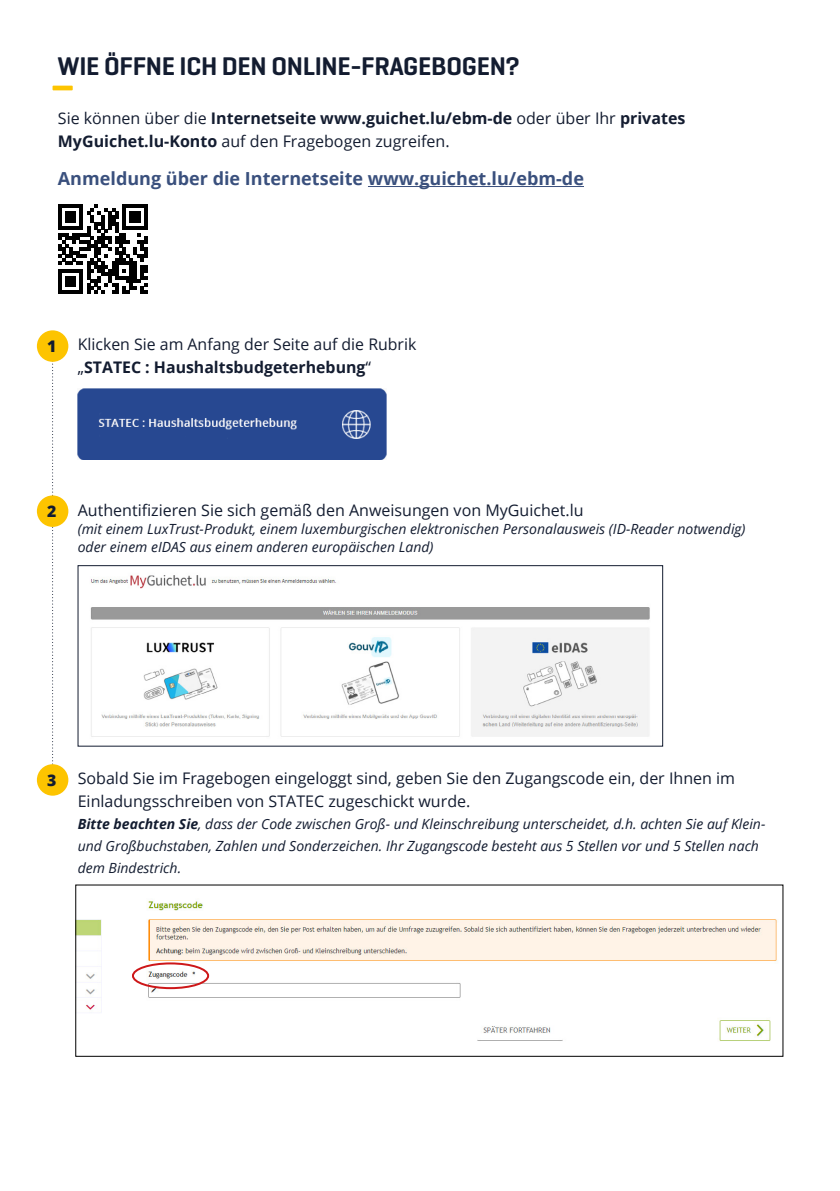
<style>
.page{position:relative;width:840px;height:1191px;background:#fff}
.page>*{position:absolute;margin:0;border:0;box-sizing:border-box;transform-origin:0 0}
.t1{font:600 26px "Geogrotesque Cyr";letter-spacing:-.01em;color:#131c30}
.t2{font:700 18px "Open Sans";color:#3a507d}
.t3{font:16px/23px "Open Sans";color:#131c30}
.t4{font:700 16px/23px "Open Sans";color:#131c30}
.t5{font:800 16px "Open Sans";color:#131c30}
.t6{font:italic 14px/22px "Open Sans";color:#131c30}
.s1{font-weight:400}
.s2{font-weight:700}
</style>
<div class="page">
<svg style="left:52px;top:363px;width:2px;height:401px"></svg>
<hr style="left:52px;top:86px;width:21px;height:4px;background:#fdc400">
<hr style="left:368px;top:186px;width:215px;height:1px;background:#3a507d">
<img style="left:78px;top:388px;width:308px;height:72px">
<img style="left:90px;top:575px;width:560px;height:162px">
<div style="left:78px;top:565px;width:584px;height:181px;border:1px solid #131c30"></div>
<img style="left:77px;top:901px;width:700px;height:140px">
<div style="left:37px;top:330px;width:31px;height:32px;background:#fdc400;border-radius:50%"></div>
<div style="left:37px;top:495px;width:31px;height:32px;background:#fdc400;border-radius:50%"></div>
<div style="left:37px;top:764px;width:31px;height:31px;background:#fdc400;border-radius:50%"></div>
<svg style="left:58px;top:204px;width:89px;height:90px"></svg>
<div style="left:132px;top:962px;width:77px;height:27px;border:2px solid #cd1719;border-radius:50%"></div>
<h1 class="t1" style="left:58px;top:50px;width:463px">WIE ÖFFNE ICH DEN ONLINE-FRAGEBOGEN?</h1>
<p class="t4" style="left:58px;top:106px;width:628px"><span class="s1">Sie können über die</span> Internetseite www.guichet.lu/ebm-de <span class="s1">oder über Ihr</span> privates<br>MyGuichet.lu-Konto <span class="s1">auf den Fragebogen zugreifen.</span></p>
<p class="t2" style="left:58px;top:166px;width:527px">Anmeldung über die Internetseite www.guichet.lu/ebm-de</p>
<p class="t5" style="left:47px;top:334px;width:11px">1</p>
<p class="t3" style="left:78px;top:332px;width:340px">Klicken Sie am Anfang der Seite auf die Rubrik „<span class="s2">STATEC : Haushaltsbudgeterhebung</span>“</p>
<p class="t5" style="left:47px;top:499px;width:11px">2</p>
<p class="t3" style="left:78px;top:498px;width:507px">Authentifizieren Sie sich gemäß den Anweisungen von MyGuichet.lu</p>
<p class="t6" style="left:78px;top:519px;width:669px;line-height:18px">(mit einem LuxTrust-Produkt, einem luxemburgischen elektronischen Personalausweis (ID-Reader notwendig) oder einem eIDAS aus einem anderen europäischen Land)</p>
<p class="t5" style="left:47px;top:768px;width:11px">3</p>
<p class="t3" style="left:78px;top:766px;width:658px">Sobald Sie im Fragebogen eingeloggt sind, geben Sie den Zugangscode ein, der Ihnen im<br>Einladungsschreiben von STATEC zugeschickt wurde.</p>
<p class="t6" style="left:78px;top:812px;width:688px"><span class="s2">Bitte beachten Sie</span>, dass der Code zwischen Groß- und Kleinschreibung unterscheidet, d.h. achten Sie auf Klein&shy;und Großbuchstaben, Zahlen und Sonderzeichen. Ihr Zugangscode besteht aus 5 Stellen vor und 5 Stellen nach dem Bindestrich.</p>
</div>
